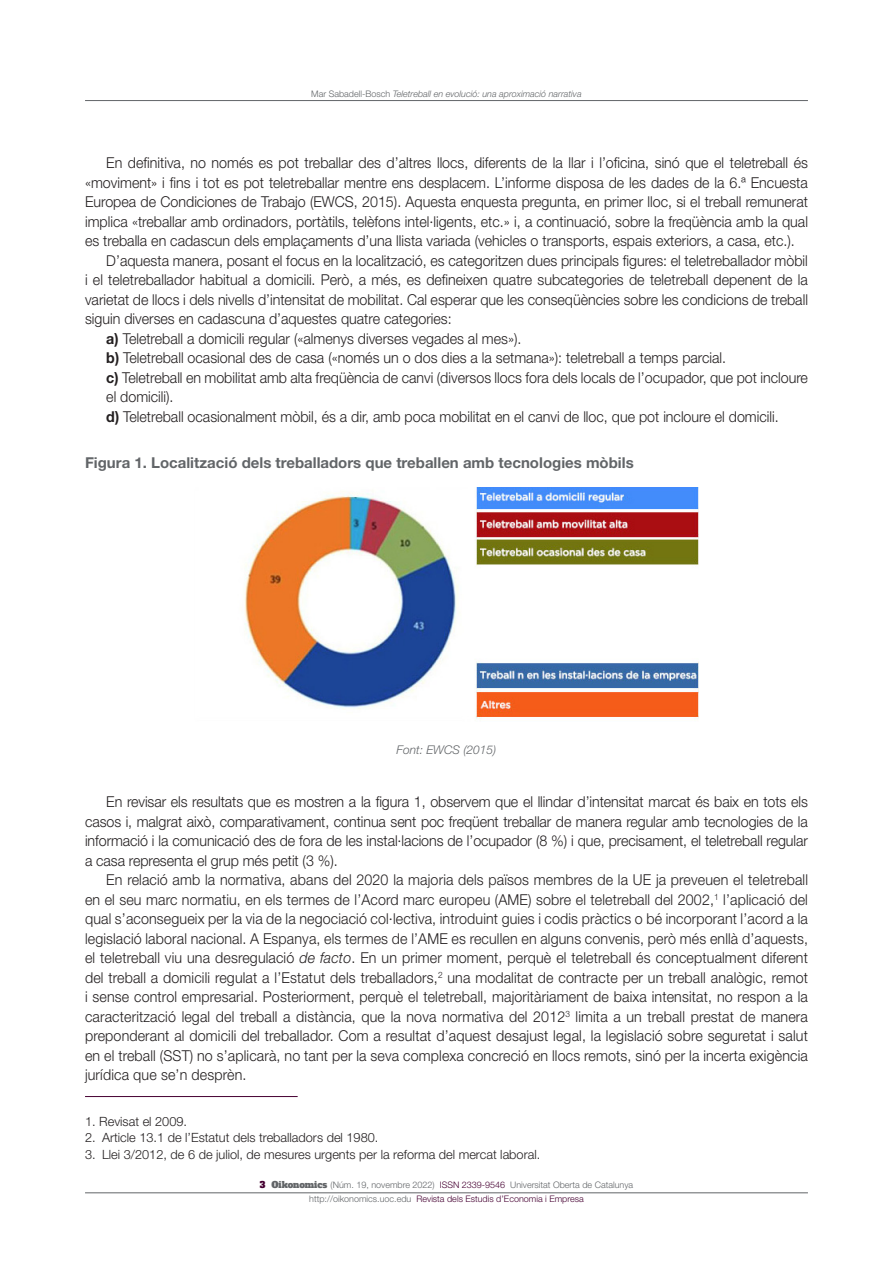
<style>
.page{position:relative;width:893px;height:1263px;background:#fff}
.page>*{position:absolute;margin:0;border:0;box-sizing:border-box;transform-origin:0 0}
._02_texto_base{font:300 15px/19.5px "Helvetica Neue LT Std";color:#231f20;text-align:justify;scale:.95 1}
._02_abc{font:300 15px/19.5px "Helvetica Neue LT Std";color:#231f20;scale:.95 1}
.titulo_figures_taule{font:700 15px "Helvetica Neue LT Std";color:#626568}
._09_Notas{font:300 12.75px "Helvetica Neue LT Std";color:#231f20}
.imagen{font:italic 300 12px "Helvetica Neue LT Std";color:#626568}
.t1{font:300 9px/13.6px "Helvetica Neue LT Std";color:#626568;text-align:center}
.t2{font:italic 300 9px "Helvetica Neue LT Std";color:#626568}
.s1{font-style:normal}
.s2{font-weight:700}
.s3{font-style:italic}
.s4{font-family:"Alfa Slab One";font-weight:400;color:#460132}
.s5{font-family:"Alfa Slab One";font-weight:400}
.s6{color:#460132}
</style>
<div class="page">
<hr style="left:85px;top:100px;width:723px;height:1px;background:#626568">
<hr style="left:85px;top:1192px;width:723px;height:1px;background:#626568">
<img style="left:244px;top:488px;width:454px;height:231px">
<hr style="left:85px;top:1096px;width:213px;height:1px;background:#460132">
<p class="t2" style="left:311px;top:89px;width:272px"><span class="s1">Mar Sabadell-Bosch</span> Teletreball en evolució: una aproximació narrativa</p>
<p class="_02_texto_base" style="left:85px;top:153px;width:762px;text-indent:21px">En definitiva, no només es pot treballar des d’altres llocs, diferents de la llar i l’oficina, sinó que el teletreball és «moviment» i fins i tot es pot teletreballar mentre ens desplacem. L’informe disposa de les dades de la 6.ª Encuesta Europea de Condiciones de Trabajo (EWCS, 2015). Aquesta enquesta pregunta, en primer lloc, si el treball remunerat implica «treballar amb ordinadors, portàtils, telèfons intel·ligents, etc.» i, a continuació, sobre la freqüència amb la qual es treballa en cadascun dels emplaçaments d’una llista variada (vehicles o transports, espais exteriors, a casa, etc.).</p>
<p class="_02_texto_base" style="left:85px;top:250px;width:762px;text-indent:21px">D’aquesta manera, posant el focus en la localització, es categoritzen dues principals figures: el teletreballador mòbil i el teletreballador habitual a domicili. Però, a més, es defineixen quatre subcategories de teletreball depenent de la varietat de llocs i dels nivells d’intensitat de mobilitat. Cal esperar que les conseqüències sobre les condicions de treball siguin diverses en cadascuna d’aquestes quatre categories:</p>
<p class="_02_abc" style="left:106px;top:328px;width:439px"><span class="s2">a)</span> Teletreball a domicili regular («almenys diverses vegades al mes»).</p>
<p class="_02_abc" style="left:106px;top:348px;width:654px"><span class="s2">b)</span> Teletreball ocasional des de casa («només un o dos dies a la setmana»): teletreball a temps parcial.</p>
<p class="_02_abc" style="left:106px;top:367px;width:740px"><span class="s2">c)</span> Teletreball en mobilitat amb alta freqüència de canvi (diversos llocs fora dels locals de l’ocupador, que pot incloure el domicili).</p>
<p class="_02_abc" style="left:106px;top:406px;width:709px"><span class="s2">d)</span> Teletreball ocasionalment mòbil, és a dir, amb poca mobilitat en el canvi de lloc, que pot incloure el domicili.</p>
<p class="titulo_figures_taule" style="left:85px;top:453px;width:550px">Figura 1. Localització dels treballadors que treballen amb tecnologies mòbils</p>
<h2 class="imagen" style="left:397px;top:742px;width:101px">Font: EWCS (2015)</h2>
<p class="_02_texto_base" style="left:85px;top:792px;width:762px;text-indent:21px">En revisar els resultats que es mostren a la figura 1, observem que el llindar d’intensitat marcat és baix en tots els casos i, malgrat això, comparativament, continua sent poc freqüent treballar de manera regular amb tecnologies de la informació i la comunicació des de fora de les instal·lacions de l’ocupador (8 %) i que, precisament, el teletreball regular a casa representa el grup més petit (3 %).</p>
<p class="_02_texto_base" style="left:85px;top:870px;width:762px;text-indent:21px">En relació amb la normativa, abans del 2020 la majoria dels països membres de la UE ja preveuen el teletreball en el seu marc normatiu, en els termes de l’Acord marc europeu (AME) sobre el teletreball del 2002,<sup>1</sup> l’aplicació del qual s’aconsegueix per la via de la negociació col·lectiva, introduint guies i codis pràctics o bé incorporant l’acord a la legislació laboral nacional. A Espanya, els termes de l’AME es recullen en alguns convenis, però més enllà d’aquests, el teletreball viu una desregulació <span class="s3">de facto</span>. En un primer moment, perquè el teletreball és conceptualment diferent del treball a domicili regulat a l’Estatut dels treballadors,<sup>2</sup> una modalitat de contracte per un treball analògic, remot i sense control empresarial. Posteriorment, perquè el teletreball, majoritàriament de baixa intensitat, no respon a la caracterització legal del treball a distància, que la nova normativa del 2012<sup>3</sup> limita a un treball prestat de manera preponderant al domicili del treballador. Com a resultat d’aquest desajust legal, la legislació sobre seguretat i salut en el treball (SST) no s’aplicarà, no tant per la seva complexa concreció en llocs remots, sinó per la incerta exigència jurídica que se’n desprèn.</p>
<p class="_09_Notas" style="left:85px;top:1113px;width:104px">1. Revisat el 2009.</p>
<p class="_09_Notas" style="left:85px;top:1130px;width:295px">2. Article 13.1 de l’Estatut dels treballadors del 1980.</p>
<p class="_09_Notas" style="left:85px;top:1146px;width:457px">3. Llei 3/2012, de 6 de juliol, de mesures urgents per la reforma del mercat laboral.</p>
<p class="t1" style="left:260px;top:1178px;width:375px"><span class="s4">3</span> <span class="s5">Oikonomics</span> (Núm. 19, novembre 2022) <span class="s6">ISSN 2339-9546</span> Universitat Oberta de Catalunya http://oikonomics.uoc.edu <span class="s6">Revista dels Estudis d’Economia i Empresa</span></p>
</div>
